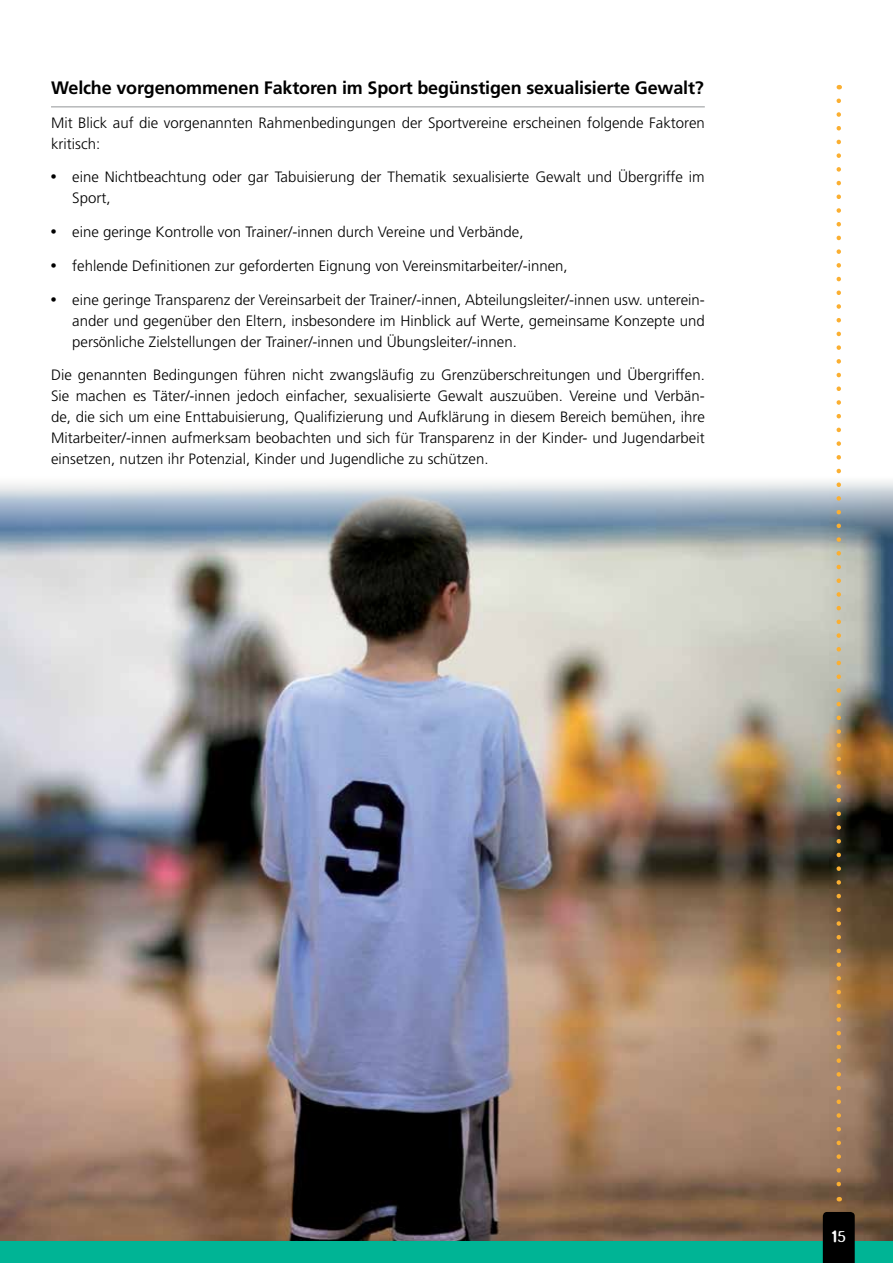
<style>
.page{position:relative;width:893px;height:1263px;background:#fff}
.page>*{position:absolute;margin:0;border:0;box-sizing:border-box;transform-origin:0 0}
.t1{font:700 18px "Frutiger";letter-spacing:-.01em;color:#000}
.t2{font:300 18px "Blur";color:#fff}
.t3{font:300 15px/21px "Frutiger";color:#000}
.s1{font-family:"Blur";font-weight:500}
</style>
<div class="page">
<img style="left:1px;top:481px;width:892px;height:761px">
<div style="left:0;top:1242px;width:893px;height:21px;background:#00b495"></div>
<div style="left:823px;top:1212px;width:32px;height:51px;background:#000"></div>
<hr style="left:51px;top:106px;width:654px;height:1px;background:#939598">
<svg style="left:836px;top:101px;width:5px;height:1100px"></svg>
<p class="t1" style="left:51px;top:77px;width:654px">Welche vorgenommenen Faktoren im Sport begünstigen sexualisierte Gewalt?</p>
<p class="t3" style="left:51px;top:112px;width:655px">Mit Blick auf die vorgenannten Rahmenbedingungen der Sportvereine erscheinen folgende Faktoren kritisch:</p>
<p class="t3" style="left:72px;top:167px;width:634px;text-indent:-21px"><span class="s1">•</span> eine Nichtbeachtung oder gar Tabuisierung der Thematik sexualisierte Gewalt und Übergriffe im<br>Sport,</p>
<p class="t3" style="left:51px;top:221px;width:474px"><span class="s1">•</span> eine geringe Kontrolle von Trainer/-innen durch Vereine und Verbände,</p>
<p class="t3" style="left:51px;top:255px;width:518px"><span class="s1">•</span> fehlende Definitionen zur geforderten Eignung von Vereinsmitarbeiter/-innen,</p>
<p class="t3" style="left:72px;top:289px;width:634px;text-align:justify;text-indent:-21px"><span class="s1">•</span> eine geringe Transparenz der Vereinsarbeit der Trainer/-innen, Abteilungsleiter/-innen usw. unterein&shy;ander und gegenüber den Eltern, insbesondere im Hinblick auf Werte, gemeinsame Konzepte und persönliche Zielstellungen der Trainer/-innen und Übungsleiter/-innen.</p>
<p class="t3" style="left:51px;top:365px;width:655px;text-align:justify">Die genannten Bedingungen führen nicht zwangsläufig zu Grenzüberschreitungen und Übergriffen.<br>Sie machen es Täter/-innen jedoch einfacher, sexualisierte Gewalt auszuüben. Vereine und Verbän&shy;de, die sich um eine Enttabuisierung, Qualifizierung und Aufklärung in diesem Bereich bemühen, ihre Mitarbeiter/-innen aufmerksam beobachten und sich für Transparenz in der Kinder- und Jugendarbeit einsetzen, nutzen ihr Potenzial, Kinder und Jugendliche zu schützen.</p>
<p class="t2" style="left:832px;top:1226px;width:15px">15</p>
</div>
